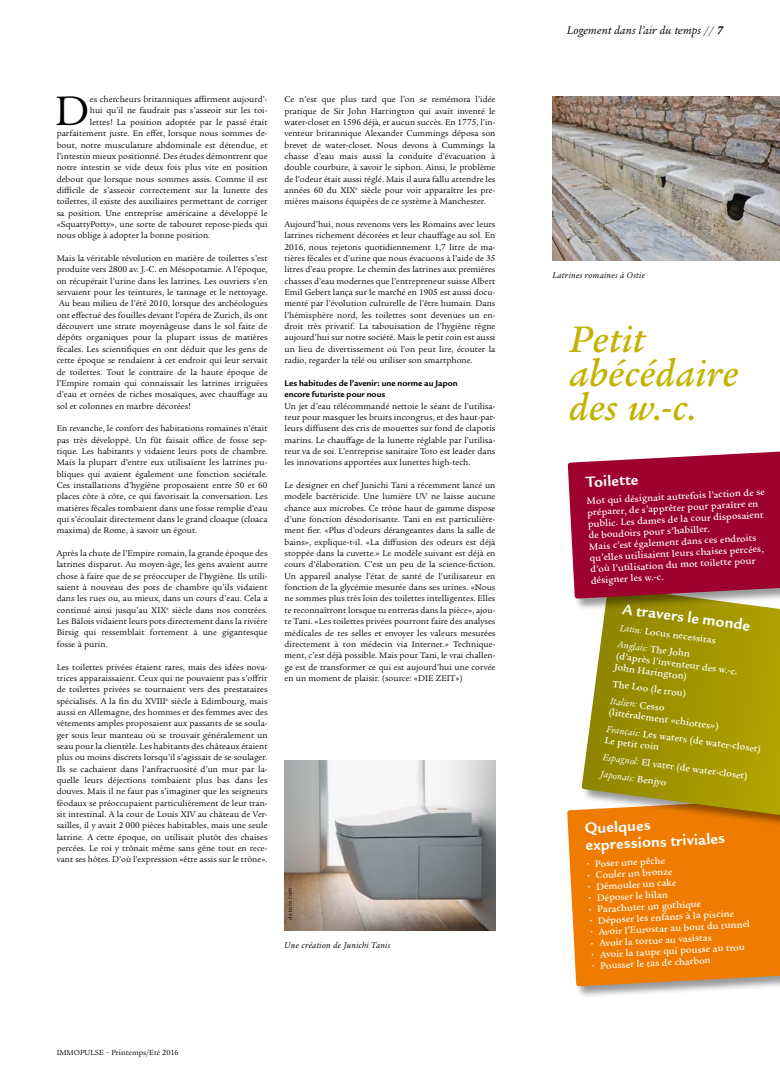
<style>
.page{position:relative;width:780px;height:1078px;background:#fff}
.page>*{position:absolute;margin:0;border:0;box-sizing:border-box;transform-origin:0 0}
.t1{font:44.7px "Legacy Serif ITC Pro";color:#000}
.t2{font:italic 500 40px/34px "Legacy Serif ITC Pro";letter-spacing:.015em;color:#c3b300}
.t3{font:700 16px/17px "Legacy Sans ITC Pro";color:#fff}
.t4{font:italic 12px "Legacy Serif ITC Pro";letter-spacing:.01em;color:#000}
.t5{font:500 10px/11.3px "Legacy Serif ITC Pro";color:#fff}
.t6{font:italic 10px "Legacy Serif ITC Pro";color:#fff}
.t7{font:9px/11.3px "Legacy Serif ITC Pro";letter-spacing:.005em;color:#000;text-align:justify}
.t8{font:700 9px/11.3px "Legacy Sans ITC Pro";letter-spacing:.005em;color:#000}
.t9{font:italic 9px "Legacy Serif ITC Pro";letter-spacing:.03em;color:#000}
.t10{font:8px "Legacy Serif ITC Pro";color:#000}
.t11{font:6px "Legacy Sans ITC Pro";letter-spacing:.025em;color:#000}
.s1{font-weight:700}
.s2{font-weight:400;font-style:italic}
.s3{font-weight:500;font-style:normal}
</style>
<div class="page">
<div style="left:566px;top:795px;width:214px;height:203px;background:#000;opacity:.4"></div>
<svg style="left:567px;top:795px;width:213px;height:191px;background:#ed810d"></svg>
<div style="left:581px;top:586px;width:199px;height:251px;background:#000;opacity:.4"></div>
<svg style="left:581px;top:610px;width:199px;height:204px;background:#a89a13"></svg>
<img style="left:552px;top:96px;width:228px;height:165px">
<img style="left:284px;top:760px;width:211px;height:170px">
<div style="left:567px;top:447px;width:213px;height:163px;background:#000;opacity:.4"></div>
<svg style="left:567px;top:448px;width:213px;height:150px;background:#a51843"></svg>
<h1 class="t1" style="left:55px;top:83px;width:36px">D</h1>
<p class="t7" style="left:90px;top:93px;width:178px">es chercheurs britanniques affirment aujourd’-</p>
<p class="t7" style="left:90px;top:105px;width:179px">hui qu’il ne faudrait pas s’asseoir sur les toi-</p>
<p class="t7" style="left:90px;top:116px;width:179px">lettes! La position adoptée par le passé était</p>
<p class="t7" style="left:57px;top:127px;width:212px">parfaitement juste. En effet, lorsque nous sommes de-</p>
<p class="t7" style="left:57px;top:139px;width:212px">bout, notre musculature abdominale est détendue, et</p>
<p class="t7" style="left:57px;top:150px;width:212px">l’intestin mieux positionné. Des études démontrent que</p>
<p class="t7" style="left:57px;top:161px;width:212px">notre intestin se vide deux fois plus vite en position</p>
<p class="t7" style="left:57px;top:173px;width:212px">debout que lorsque nous sommes assis. Comme il est</p>
<p class="t7" style="left:57px;top:184px;width:212px">difficile de s’asseoir correctement sur la lunette des</p>
<p class="t7" style="left:57px;top:196px;width:212px">toilettes, il existe des auxiliaires permettant de corriger</p>
<p class="t7" style="left:57px;top:207px;width:212px">sa position. Une entreprise américaine a développé le</p>
<p class="t7" style="left:57px;top:218px;width:212px">«SquattyPotty», une sorte de tabouret repose-pieds qui</p>
<p class="t7" style="left:57px;top:230px;width:155px">nous oblige à adopter la bonne position.</p>
<p class="t7" style="left:57px;top:252px;width:212px">Mais la véritable révolution en matière de toilettes s’est produite vers 2800 av. J.-C. en Mésopotamie. A l’époque, on récupérait l’urine dans les latrines. Les ouvriers s’en servaient pour les teintures, le tannage et le nettoyage.<br>Au beau milieu de l’été 2010, lorsque des archéologues ont effectué des fouilles devant l’opéra de Zurich, ils ont découvert une strate moyenâgeuse dans le sol faite de dépôts organiques pour la plupart issus de matières fécales. Les scientifiques en ont déduit que les gens de cette époque se rendaient à cet endroit qui leur servait de toilettes. Tout le contraire de la haute époque de l’Empire romain qui connaissait les latrines irriguées d’eau et ornées de riches mosaïques, avec chauffage au sol et colonnes en marbre décorées!</p>
<p class="t7" style="left:57px;top:422px;width:212px">En revanche, le confort des habitations romaines n’était pas très développé. Un fût faisait office de fosse sep&shy;tique. Les habitants y vidaient leurs pots de chambre.<br>Mais la plupart d’entre eux utilisaient les latrines pu&shy;bliques qui avaient également une fonction sociétale.<br>Ces installations d’hygiène proposaient entre 50 et 60 places côte à côte, ce qui favorisait la conversation. Les matières fécales tombaient dans une fosse remplie d’eau qui s’écoulait directement dans le grand cloaque (cloaca maxima) de Rome, à savoir un égout.</p>
<p class="t7" style="left:57px;top:547px;width:212px">Après la chute de l’Empire romain, la grande époque des latrines disparut. Au moyen-âge, les gens avaient autre chose à faire que de se préoccuper de l’hygiène. Ils utili&shy;saient à nouveau des pots de chambre qu’ils vidaient dans les rues ou, au mieux, dans un cours d’eau. Cela a continué ainsi jusqu’au XIX<sup>e</sup> siècle dans nos contrées.<br>Les Bâlois vidaient leurs pots directement dans la rivière Birsig qui ressemblait fortement à une gigantesque fosse à purin.</p>
<p class="t7" style="left:57px;top:660px;width:212px">Les toilettes privées étaient rares, mais des idées nova&shy;trices apparaissaient. Ceux qui ne pouvaient pas s’offrir de toilettes privées se tournaient vers des prestataires spécialisés. A la fin du XVIII<sup>e</sup> siècle à Edimbourg, mais aussi en Allemagne, des hommes et des femmes avec des vêtements amples proposaient aux passants de se soula&shy;ger sous leur manteau où se trouvait généralement un seau pour la clientèle. Les habitants des châteaux étaient plus ou moins discrets lorsqu’il s’agissait de se soulager.<br>Ils se cachaient dans l’anfractuosité d’un mur par la&shy;quelle leurs déjections tombaient plus bas dans les douves. Mais il ne faut pas s’imaginer que les seigneurs féodaux se préoccupaient particulièrement de leur tran&shy;sit intestinal. A la cour de Louis XIV au château de Ver&shy;sailles, il y avait 2 000 pièces habitables, mais une seule latrine. A cette époque, on utilisait plutôt des chaises percées. Le roi y trônait même sans gêne tout en rece&shy;vant ses hôtes. D’où l’expression «être assis sur le trône».</p>
<p class="t7" style="left:284px;top:93px;width:212px">Ce n’est que plus tard que l’on se remémora l’idée pratique de Sir John Harrington qui avait inventé le water-closet en 1596 déjà, et aucun succès. En 1775, l’in&shy;venteur britannique Alexander Cummings déposa son brevet de water-closet. Nous devons à Cummings la chasse d’eau mais aussi la conduite d’évacuation à double courbure, à savoir le siphon. Ainsi, le problème de l’odeur était aussi réglé. Mais il aura fallu attendre les années 60 du XIX<sup>e</sup> siècle pour voir apparaître les pre&shy;mières maisons équipées de ce système à Manchester.</p>
<p class="t7" style="left:284px;top:218px;width:212px">Aujourd’hui, nous revenons vers les Romains avec leurs latrines richement décorées et leur chauffage au sol. En 2016, nous rejetons quotidiennement 1,7 litre de ma&shy;tières fécales et d’urine que nous évacuons à l’aide de 35 litres d’eau propre. Le chemin des latrines aux premières chasses d’eau modernes que l’entrepreneur suisse Albert Emil Gebert lança sur le marché en 1905 est aussi docu&shy;menté par l’évolution culturelle de l’être humain. Dans l’hémisphère nord, les toilettes sont devenues un en&shy;droit très privatif. La tabouisation de l’hygiène règne aujourd’hui sur notre société. Mais le petit coin est aussi un lieu de divertissement où l’on peut lire, écouter la radio, regarder la télé ou utiliser son smartphone.</p>
<p class="t8" style="left:284px;top:377px;width:174px">Les habitudes de l’avenir: une norme au Japon encore futuriste pour nous</p>
<p class="t7" style="left:284px;top:400px;width:212px">Un jet d’eau télécommandé nettoie le séant de l’utilisa&shy;teur pour masquer les bruits incongrus, et des haut-par&shy;leurs diffusent des cris de mouettes sur fond de clapotis marins. Le chauffage de la lunette réglable par l’utilisa&shy;teur va de soi. L’entreprise sanitaire Toto est leader dans les innovations apportées aux lunettes high-tech.</p>
<p class="t7" style="left:284px;top:479px;width:212px">Le designer en chef Junichi Tani a récemment lancé un modèle bactéricide. Une lumière UV ne laisse aucune chance aux microbes. Ce trône haut de gamme dispose d’une fonction désodorisante. Tani en est particulière&shy;ment fier. «Plus d’odeurs dérangeantes dans la salle de bains», explique-t-il. «La diffusion des odeurs est déjà stoppée dans la cuvette.» Le modèle suivant est déjà en cours d’élaboration. C’est un peu de la science-fiction.<br>Un appareil analyse l’état de santé de l’utilisateur en fonction de la glycémie mesurée dans ses urines. «Nous ne sommes plus très loin des toilettes intelligentes. Elles te reconnaîtront lorsque tu entreras dans la pièce», ajou&shy;te Tani. «Les toilettes privées pourront faire des analyses médicales de tes selles et envoyer les valeurs mesurées directement à ton médecin via Internet.» Technique&shy;ment, c’est déjà possible. Mais pour Tani, le vrai challen&shy;ge est de transformer ce qui est aujourd’hui une corvée en un moment de plaisir. (source: «DIE ZEIT»)</p>
<p class="t11" style="left:286px;top:919px;width:33px;rotate:-90deg">de.toto.com</p>
<p class="t9" style="left:284px;top:938px;width:107px">Une création de Junichi Tanis</p>
<p class="t10" style="left:57px;top:1047px;width:123px">IMMOPULSE – Printemps/Eté 2016</p>
<h3 class="t4" style="left:567px;top:23px;width:158px">Logement dans l’air du temps // <span class="s1">7</span></h3>
<p class="t9" style="left:552px;top:269px;width:94px">Latrines romaines à Ostie</p>
<h2 class="t2" style="left:569px;top:321px;width:170px">Petit abécédaire des w.-c.</h2>
<h3 class="t3" style="left:585px;top:473px;width:54px;rotate:-3deg">Toilette</h3>
<p class="t5" style="left:586px;top:495px;width:180px;rotate:-3deg">Mot qui désignait autrefois l’action de se préparer, de s’apprêter pour paraître en public. Les dames de la cour disposaient de boudoirs pour s’habiller.<br>Mais c’est également dans ces endroits qu’elles utilisaient leurs chaises percées, d’où l’utilisation du mot toilette pour désigner les w.-c.</p>
<h3 class="t3" style="left:623px;top:600px;width:130px;rotate:7deg">A travers le monde</h3>
<p class="t5" style="left:621px;top:618px;width:98px;line-height:17.4px;rotate:8deg"><span class="s2">Latin:</span> Locus necessitas<br><span class="s2">Anglais:</span> The John</p>
<p class="t5" style="left:617px;top:649px;width:124px;rotate:8deg">(d’après l’inventeur des w.-c.<br>John Harington)</p>
<p class="t5" style="left:613px;top:674px;width:76px;line-height:17.3px;rotate:8deg">The Loo (le trou)<br><span class="s2">Italien:</span> Cesso</p>
<p class="t5" style="left:610px;top:703px;width:157px;line-height:16.6px;rotate:8deg">(littéralement «chiottes»)<br><span class="s2">Français:</span> Les waters (de water-closet)</p>
<p class="t5" style="left:606px;top:731px;width:148px;line-height:16.4px;rotate:8deg">Le petit coin<br><span class="s2">Espagnol:</span> El vater (de water-closet)</p>
<p class="t6" style="left:601px;top:767px;width:68px;rotate:8deg">Japonais: <span class="s3">Benjyo</span></p>
<h3 class="t3" style="left:584px;top:819px;width:141px;rotate:-3deg">Quelques expressions triviales</h3>
<p class="t5" style="left:594px;top:857px;width:153px;rotate:-3deg">Poser une pêche<br>Couler un bronze<br>Démouler un cake<br>Déposer le bilan<br>Parachuter un gothique<br>Déposer les enfants à la piscine<br>Avoir l’Eurostar au bout du tunnel<br>Avoir la tortue au vasistas<br>Avoir la taupe qui pousse au trou<br>Pousser le tas de charbon</p>
</div>
